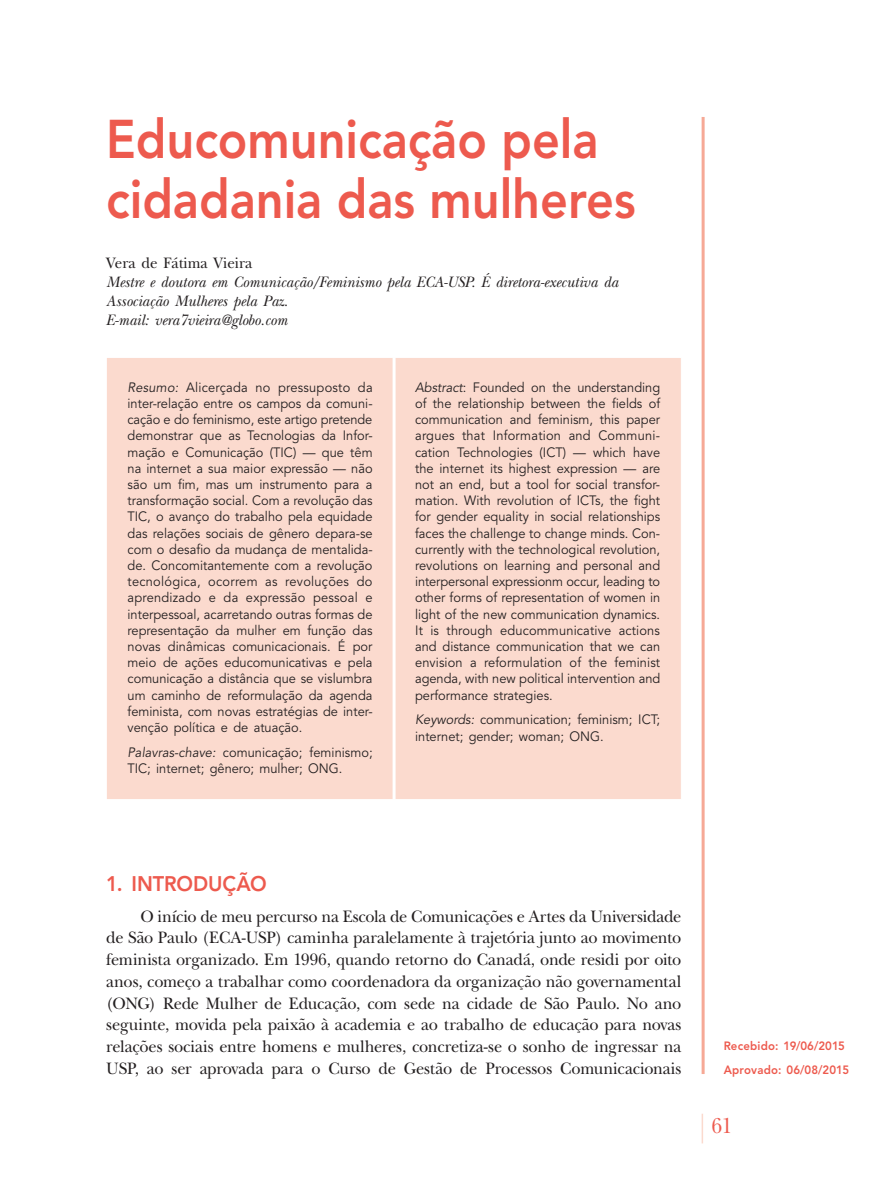
<style>
.page{position:relative;width:893px;height:1191px;background:#fff}
.page>*{position:absolute;margin:0;border:0;box-sizing:border-box;transform-origin:0 0}
.t1{font:800 54px/60px "Avenir LT Std";color:#ed5a4e;scale:.9 1}
.t2{font:22.5px "New Baskerville Std";color:#ed5a4e;scale:.9 1}
.t3{font:800 21px "Avenir LT Std";letter-spacing:-.005em;color:#ed5a4e;scale:.95 1}
.t4{font:17.25px/21.8px "New Baskerville Std";letter-spacing:-.005em;color:#231f20;text-align:justify;scale:.95 1}
.t5{font:italic 15.75px/18.9px "New Baskerville Std";color:#231f20;scale:.95 1}
.t6{font:15.75px "New Baskerville Std";color:#231f20;scale:.95 1}
.t7{font:13.5px/16.2px "Avenir LT Std";color:#231f20;text-align:justify;scale:.95 1}
.t8{font:800 12px/24px "Avenir LT Std";letter-spacing:.015em;color:#ed5a4e;scale:.95 1}
.s1{font-style:italic}
</style>
<div class="page">
<hr style="left:702px;top:117px;width:3px;height:957px;background:#f6a996">
<hr style="left:702px;top:1113px;width:1px;height:30px;background:#fbdace">
<div style="left:106px;top:357px;width:575px;height:442px;background:#fbdace;border:1px solid #fff"></div>
<hr style="left:393px;top:357px;width:3px;height:442px;background:#fff">
<h1 class="t1" style="left:106px;top:109px;width:590px">Educomunicação pela cidadania das mulheres</h1>
<p class="t6" style="left:106px;top:253px;width:155px">Vera de Fátima Vieira</p>
<p class="t5" style="left:106px;top:272px;width:541px">Mestre e doutora em Comunicação/Feminismo pela ECA-USP. É diretora-executiva da<br>Associação Mulheres pela Paz.<br>E-mail: vera7vieira@globo.com</p>
<p class="t7" style="left:128px;top:379px;width:260px"><span class="s1">Resumo:</span> Alicerçada no pressuposto da inter-relação entre os campos da comuni&shy;cação e do feminismo, este artigo pretende demonstrar que as Tecnologias da Infor&shy;mação e Comunicação (TIC) — que têm na internet a sua maior expressão — não são um fim, mas um instrumento para a transformação social. Com a revolução das TIC, o avanço do trabalho pela equidade das relações sociais de gênero depara-se com o desafio da mudança de mentalida&shy;de. Concomitantemente com a revolução tecnológica, ocorrem as revoluções do aprendizado e da expressão pessoal e interpessoal, acarretando outras formas de representação da mulher em função das novas dinâmicas comunicacionais. É por meio de ações educomunicativas e pela comunicação a distância que se vislumbra um caminho de reformulação da agenda feminista, com novas estratégias de inter&shy;venção política e de atuação.</p>
<p class="t7" style="left:128px;top:744px;width:260px"><span class="s1">Palavras-chave:</span> comunicação; feminismo;<br>TIC; internet; gênero; mulher; ONG.</p>
<p class="t7" style="left:415px;top:379px;width:260px"><span class="s1">Abstract</span>: Founded on the understanding of the relationship between the fields of communication and feminism, this paper argues that Information and Communi&shy;cation Technologies (ICT) — which have the internet its highest expression — are not an end, but a tool for social transfor&shy;mation. With revolution of ICTs, the fight for gender equality in social relationships faces the challenge to change minds. Con&shy;currently with the technological revolution, revolutions on learning and personal and interpersonal expressionm occur, leading to other forms of representation of women in light of the new communication dynamics.<br>It is through educommunicative actions and distance communication that we can envision a reformulation of the feminist agenda, with new political intervention and performance strategies.</p>
<p class="t7" style="left:415px;top:712px;width:259px"><span class="s1">Keywords:</span> communication; feminism; ict; internet; gender; woman; ong</p>
<p class="t7" style="left:600px;top:728px;width:5px">.</p>
<h3 class="t3" style="left:106px;top:871px;width:171px">1. INTRODUÇÃO</h3>
<p class="t4" style="left:106px;top:905px;width:607px;text-indent:34px">O início de meu percurso na Escola de Comunicações e Artes da Universidade de São Paulo (ECA-USP) caminha paralelamente à trajetória junto ao movimento feminista organizado. Em 1996, quando retorno do Canadá, onde residi por oito anos, começo a trabalhar como coordenadora da organização não governamental (ONG) Rede Mulher de Educação, com sede na cidade de São Paulo. No ano seguinte, movida pela paixão à academia e ao trabalho de educação para novas relações sociais entre homens e mulheres, concretiza-se o sonho de ingressar na USP, ao ser aprovada para o Curso de Gestão de Processos Comunicacionais</p>
<p class="t8" style="left:724px;top:1033px;width:133px">Recebido: 19/06/2015<br>Aprovado: 06/08/2015</p>
<h2 class="t2" style="left:711px;top:1113px;width:25px">61</h2>
</div>
